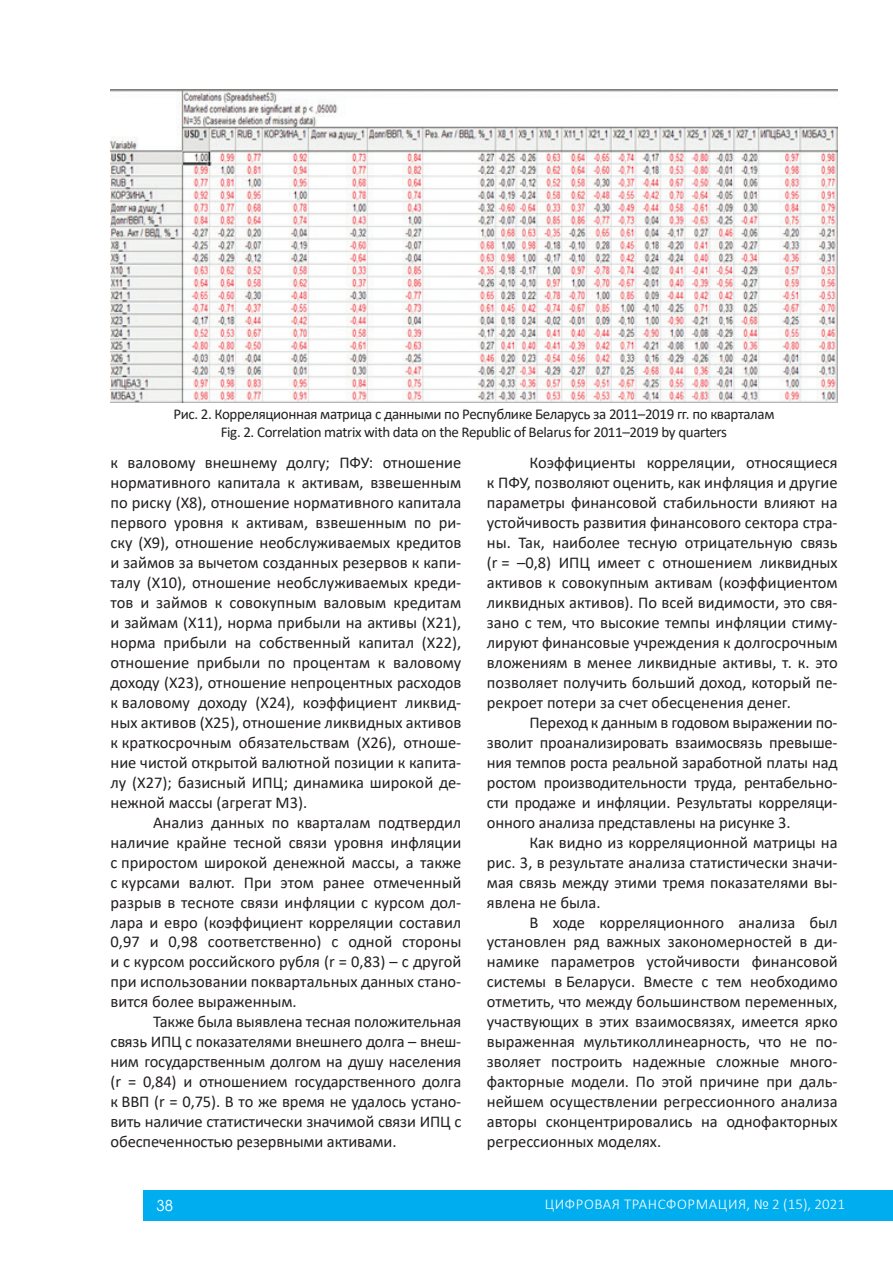
<style>
.page{position:relative;width:893px;height:1276px;background:#fff}
.page>*{position:absolute;margin:0;border:0;box-sizing:border-box;transform-origin:0 0}
.основной_текст{font:16.5px/20px "Calibri";color:#231f20;text-align:justify}
.подрис__подпись{font:15px "Calibri";letter-spacing:-.025em;color:#231f20}
.t1{font:300 15px "Calibri";letter-spacing:.04em;color:#fff}
.t2{font:15px "Evolventa";color:#fff}
</style>
<div class="page">
<div style="left:144px;top:1190px;width:749px;height:31px;background:#00aeef"></div>
<img style="left:111px;top:89px;width:727px;height:313px">
<p class="подрис__подпись" style="left:173px;top:403px;width:603px">Рис. 2. Корреляционная матрица с данными по Республике Беларусь за 2011–2019 гг. по кварталам</p>
<p class="подрис__подпись" style="left:221px;top:421px;width:508px">Fig. 2. Correlation matrix with data on the Republic of Belarus for 2011–2019 by quarters</p>
<p class="основной_текст" style="left:111px;top:452px;width:352px">к валовому внешнему долгу; ПФУ: отношение нормативного капитала к активам, взвешенным по риску (Х8), отношение нормативного капитала первого уровня к активам, взвешенным по ри&shy;ску (Х9), отношение необслуживаемых кредитов и займов за вычетом созданных резервов к капи&shy;талу (Х10), отношение необслуживаемых креди&shy;тов и займов к совокупным валовым кредитам и займам (Х11), норма прибыли на активы (Х21), норма прибыли на собственный капитал (Х22), отношение прибыли по процентам к валовому доходу (Х23), отношение непроцентных расходов к валовому доходу (Х24), коэффициент ликвид&shy;ных активов (Х25), отношение ликвидных активов к краткосрочным обязательствам (Х26), отноше&shy;ние чистой открытой валютной позиции к капита&shy;лу (Х27); базисный ИПЦ; динамика широкой де&shy;нежной массы (агрегат М3).</p>
<p class="основной_текст" style="left:111px;top:811px;width:352px;text-indent:43px">Анализ данных по кварталам подтвердил наличие крайне тесной связи уровня инфляции с приростом широкой денежной массы, а также с курсами валют. При этом ранее отмеченный разрыв в тесноте связи инфляции с курсом дол&shy;лара и евро (коэффициент корреляции составил 0,97 и 0,98 соответственно) с одной стороны и с курсом российского рубля (r = 0,83) – с другой при использовании поквартальных данных стано&shy;вится более выраженным.</p>
<p class="основной_текст" style="left:111px;top:1011px;width:352px;text-indent:43px">Также была выявлена тесная положительная связь ИПЦ с показателями внешнего долга – внеш&shy;ним государственным долгом на душу населения (r = 0,84) и отношением государственного долга к ВВП (r = 0,75). В то же время не удалось устано&shy;вить наличие статистически значимой связи ИПЦ с обеспеченностью резервными активами.</p>
<p class="основной_текст" style="left:487px;top:452px;width:352px;text-indent:43px">Коэффициенты корреляции, относящиеся к ПФУ, позволяют оценить, как инфляция и другие параметры финансовой стабильности влияют на устойчивость развития финансового сектора стра&shy;ны. Так, наиболее тесную отрицательную связь (r = –0,8) ИПЦ имеет с отношением ликвидных активов к совокупным активам (коэффициентом ликвидных активов). По всей видимости, это свя&shy;зано с тем, что высокие темпы инфляции стиму&shy;лируют финансовые учреждения к долгосрочным вложениям в менее ликвидные активы, т. к. это позволяет получить больший доход, который пе&shy;рекроет потери за счет обесценения денег.</p>
<p class="основной_текст" style="left:487px;top:712px;width:352px;text-indent:43px">Переход к данным в годовом выражении по&shy;зволит проанализировать взаимосвязь превыше&shy;ния темпов роста реальной заработной платы над ростом производительности труда, рентабельно&shy;сти продаже и инфляции. Результаты корреляци&shy;онного анализа представлены на рисунке 3.</p>
<p class="основной_текст" style="left:487px;top:831px;width:352px;text-indent:43px">Как видно из корреляционной матрицы на рис. 3, в результате анализа статистически значи&shy;мая связь между этими тремя показателями вы&shy;явлена не была.</p>
<p class="основной_текст" style="left:487px;top:911px;width:352px;text-indent:43px">В ходе корреляционного анализа был установлен ряд важных закономерностей в ди&shy;намике параметров устойчивости финансовой системы в Беларуси. Вместе с тем необходимо отметить, что между большинством переменных, участвующих в этих взаимосвязях, имеется ярко выраженная мультиколлинеарность, что не по&shy;зволяет построить надежные сложные много&shy;факторные модели. По этой причине при даль&shy;нейшем осуществлении регрессионного анализа авторы сконцентрировались на однофакторных регрессионных моделях.</p>
<p class="t2" style="left:157px;top:1196px;width:18px">38</p>
<p class="t1" style="left:545px;top:1194px;width:302px">ЦИФРОВАЯ ТРАНСФОРМАЦИЯ, № 2 (15), 2021</p>
</div>
